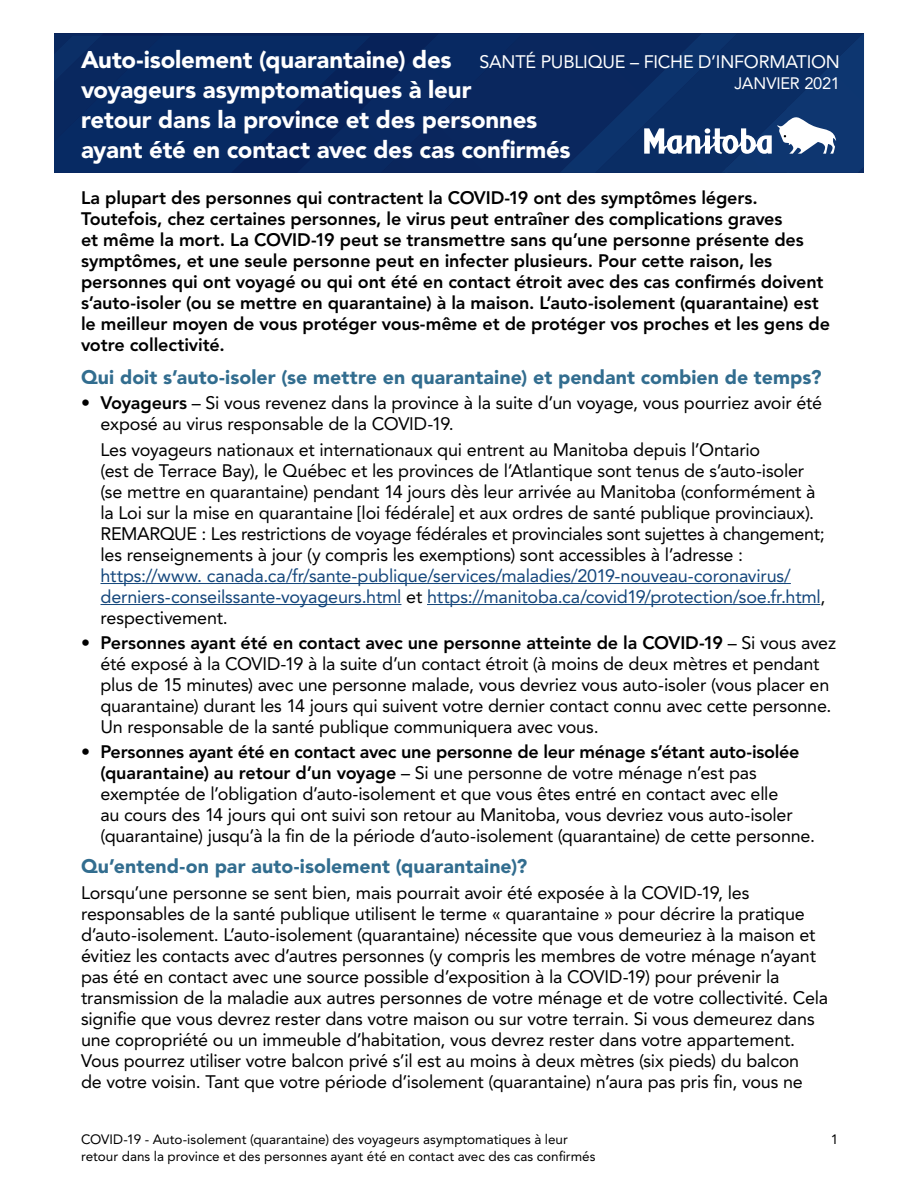
<style>
.page{position:relative;width:918px;height:1188px;background:#fff}
.page>*{position:absolute;margin:0;border:0;box-sizing:border-box;transform-origin:0 0}
.Title_Header{font:900 24px/30px "Avenir LT Std";letter-spacing:-.01em;color:#fff}
.Question_Text{font:900 19.5px "Avenir LT Std";letter-spacing:.005em;color:#326d8f}
.Bullet_Text{font:18px/21px "Avenir LT Std";letter-spacing:-.01em;color:#000}
.Answer_Text{font:18px/21px "Avenir LT Std";letter-spacing:-.01em;color:#000}
.Intro_Text{font:800 18px/21px "Avenir LT Std";letter-spacing:-.005em;color:#000}
.Answer_Text-2{font:18px "Avenir LT Std";letter-spacing:-.015em;color:#fff}
.Answer_Text-3{font:16.5px "Avenir LT Std";letter-spacing:-.01em;color:#fff}
.t1{font:13.5px "Avenir LT Std";color:#000}
.s1{font-weight:800}
.s2{color:#15477c}
</style>
<div class="page">
<div style="left:55px;top:33px;width:809px;height:140px;background:#082962"></div>
<svg style="left:644px;top:34px;width:220px;height:139px"></svg>
<hr style="left:100px;top:583px;width:691px;height:1px;background:#15477c">
<hr style="left:100px;top:604px;width:301px;height:1px;background:#15477c">
<hr style="left:427px;top:604px;width:393px;height:1px;background:#15477c">
<h1 class="Title_Header" style="left:81px;top:45px;width:491px">Auto-isolement (quarantaine) des voyageurs asymptomatiques à leur<br>retour dans la province et des personnes ayant été en contact avec des cas confirmés</h1>
<p class="Answer_Text-2" style="left:479px;top:51px;width:362px">SANTÉ PUBLIQUE – FICHE D’INFORMATION</p>
<p class="Answer_Text-3" style="left:735px;top:73px;width:107px">JANVIER 2021</p>
<h2 class="Intro_Text" style="left:81px;top:187px;width:751px">La plupart des personnes qui contractent la COVID-19 ont des symptômes légers.<br>Toutefois, chez certaines personnes, le virus peut entraîner des complications graves<br>et même la mort. La COVID-19 peut se transmettre sans qu’une personne présente des symptômes, et une seule personne peut en infecter plusieurs. Pour cette raison, les personnes qui ont voyagé ou qui ont été en contact étroit avec des cas confirmés doivent s’auto-isoler (ou se mettre en quarantaine) à la maison. L’auto-isolement (quarantaine) est le meilleur moyen de vous protéger vous-même et de protéger vos proches et les gens de votre collectivité.</h2>
<p class="Question_Text" style="left:81px;top:365px;width:742px">Qui doit s’auto-isoler (se mettre en quarantaine) et pendant combien de temps?</p>
<p class="Bullet_Text" style="left:100px;top:393px;width:723px;text-indent:-20px">• <span class="s1">Voyageurs</span> – Si vous revenez dans la province à la suite d’un voyage, vous pourriez avoir été exposé au virus responsable de la COVID-19.</p>
<p class="Bullet_Text" style="left:100px;top:439px;width:726px">Les voyageurs nationaux et internationaux qui entrent au Manitoba depuis l’Ontario<br>(est de Terrace Bay), le Québec et les provinces de l’Atlantique sont tenus de s’auto-isoler (se mettre en quarantaine) pendant 14 jours dès leur arrivée au Manitoba (conformément à la Loi sur la mise en quarantaine [loi fédérale] et aux ordres de santé publique provinciaux).<br>REMARQUE : Les restrictions de voyage fédérales et provinciales sont sujettes à changement; les renseignements à jour (y compris les exemptions) sont accessibles à l’adresse : <span class="s2">https://www. canada.ca/fr/sante-publique/services/maladies/2019-nouveau-coronavirus/ derniers-conseilssante-voyageurs.html</span> et <span class="s2">https://manitoba.ca/covid19/protection/soe.fr.html</span>, respectivement.</p>
<p class="Bullet_Text" style="left:100px;top:632px;width:737px;text-indent:-20px">• <span class="s1">Personnes ayant été en contact avec une personne atteinte de la COVID-19</span> – Si vous avez été exposé à la COVID-19 à la suite d’un contact étroit (à moins de deux mètres et pendant plus de 15 minutes) avec une personne malade, vous devriez vous auto-isoler (vous placer en quarantaine) durant les 14 jours qui suivent votre dernier contact connu avec cette personne.<br>Un responsable de la santé publique communiquera avec vous.</p>
<p class="Bullet_Text" style="left:100px;top:742px;width:716px;text-indent:-20px">• <span class="s1">Personnes ayant été en contact avec une personne de leur ménage s’étant auto-isolée (quarantaine) au retour d’un voyage</span> – Si une personne de votre ménage n’est pas exemptée de l’obligation d’auto-isolement et que vous êtes entré en contact avec elle<br>au cours des 14 jours qui ont suivi son retour au Manitoba, vous devriez vous auto-isoler (quarantaine) jusqu’à la fin de la période d’auto-isolement (quarantaine) de cette personne.</p>
<p class="Question_Text" style="left:81px;top:855px;width:448px">Qu’entend-on par auto-isolement (quarantaine)?</p>
<p class="Answer_Text" style="left:81px;top:882px;width:749px">Lorsqu’une personne se sent bien, mais pourrait avoir été exposée à la COVID-19, les responsables de la santé publique utilisent le terme « quarantaine » pour décrire la pratique d’auto-isolement. L’auto-isolement (quarantaine) nécessite que vous demeuriez à la maison et évitiez les contacts avec d’autres personnes (y compris les membres de votre ménage n’ayant pas été en contact avec une source possible d’exposition à la COVID-19) pour prévenir la transmission de la maladie aux autres personnes de votre ménage et de votre collectivité. Cela signifie que vous devrez rester dans votre maison ou sur votre terrain. Si vous demeurez dans une copropriété ou un immeuble d’habitation, vous devrez rester dans votre appartement.<br>Vous pourrez utiliser votre balcon privé s’il est au moins à deux mètres (six pieds) du balcon<br>de votre voisin. Tant que votre période d’isolement (quarantaine) n’aura pas pris fin, vous ne</p>
<p class="t1" style="left:81px;top:1132px;width:488px">COVID-19 - Auto-isolement (quarantaine) des voyageurs asymptomatiques à leur</p>
<p class="t1" style="left:831px;top:1132px;width:9px">1</p>
<p class="t1" style="left:81px;top:1148px;width:516px">retour dans la province et des personnes ayant été en contact avec des cas confirmés</p>
</div>
